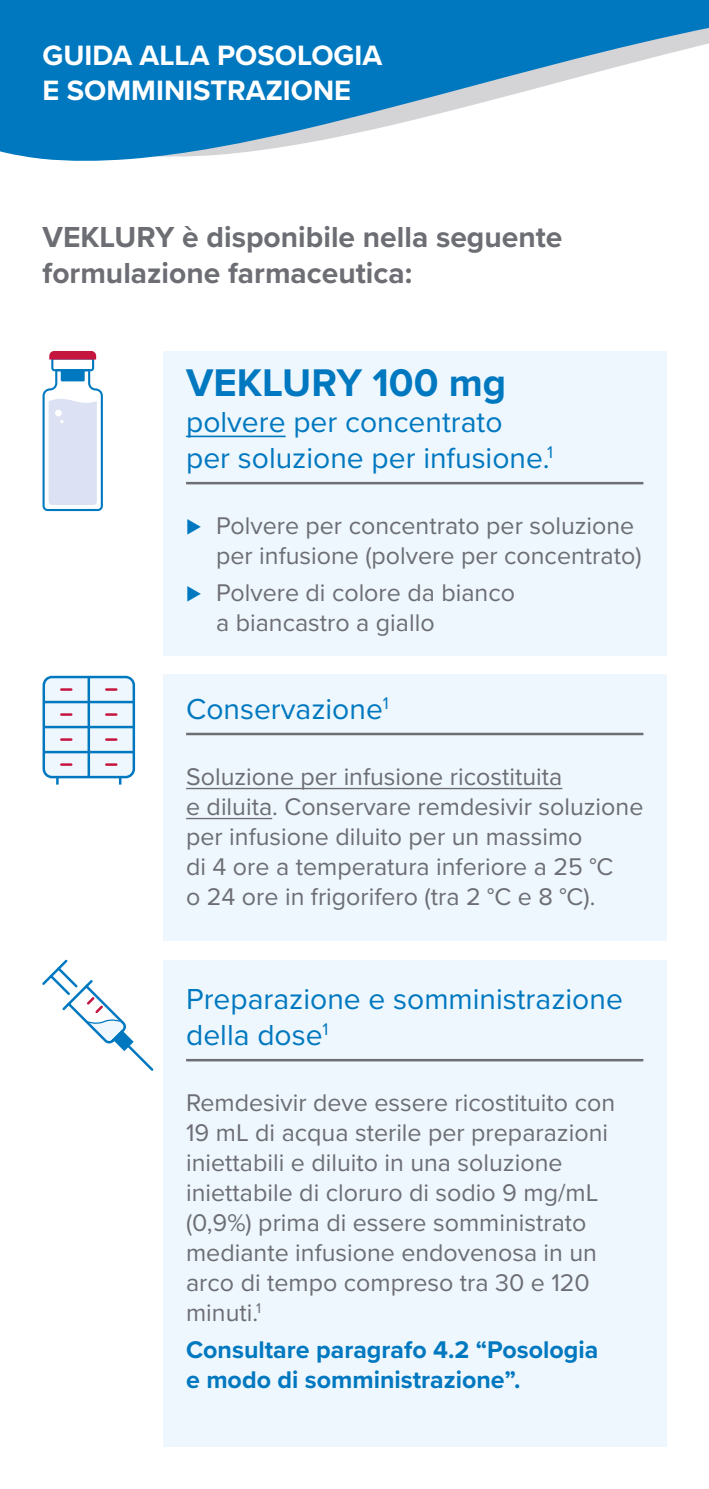
<style>
.page{position:relative;width:709px;height:1489px;background:#fff}
.page>*{position:absolute;margin:0;border:0;box-sizing:border-box;transform-origin:0 0}
.t1{font:700 40px "Proxima Nova";color:#0078c0}
.t2{font:30px/36px "Proxima Nova";color:#0078c0}
.t3{font:700 30px/36px "Proxima Nova";color:#6c6e74}
.t4{font:700 29px/34.8px "Proxima Nova";color:#fff}
.t5{font:25px/30px "Proxima Nova";color:#6c6e74}
.t6{font:700 25px/30px "Proxima Nova";color:#0078c0}
.s1{font-weight:700;color:#0078c0}
</style>
<div class="page">
<svg style="left:0;top:0;width:709px;height:161px;fill:#0078c0"></svg>
<div style="left:44px;top:677px;width:90px;height:100px;background:#eef7fd;border-radius:8px"></div>
<div style="left:43px;top:675px;width:92px;height:103px;border:2px solid #0078c0;border-radius:8px"></div>
<div style="left:163px;top:351px;width:503px;height:305px;background:#eef7fd"></div>
<div style="left:163px;top:674px;width:503px;height:267px;background:#eef7fd"></div>
<div style="left:163px;top:960px;width:503px;height:486px;background:#eef7fd"></div>
<hr style="left:186px;top:435px;width:100px;height:2px;background:#0078c0">
<hr style="left:186px;top:482px;width:457px;height:2px;background:#6c6e74">
<hr style="left:186px;top:732px;width:457px;height:3px;background:#6c6e74">
<hr style="left:186px;top:787px;width:376px;height:2px;background:#6c6e74">
<hr style="left:186px;top:817px;width:86px;height:2px;background:#6c6e74">
<hr style="left:186px;top:1058px;width:457px;height:3px;background:#6c6e74">
<svg style="left:43px;top:351px;width:60px;height:160px"></svg>
<svg style="left:42px;top:959px;width:112px;height:112px"></svg>
<svg style="left:61px;top:763px;width:10px;height:2px"></svg>
<svg style="left:106px;top:763px;width:10px;height:2px"></svg>
<svg style="left:106px;top:738px;width:10px;height:2px"></svg>
<svg style="left:106px;top:713px;width:10px;height:2px"></svg>
<hr style="left:88px;top:677px;width:2px;height:100px;background:#0078c0">
<hr style="left:89px;top:700px;width:45px;height:3px;background:#0078c0">
<svg style="left:61px;top:713px;width:10px;height:2px"></svg>
<svg style="left:106px;top:688px;width:10px;height:2px"></svg>
<svg style="left:61px;top:688px;width:10px;height:2px"></svg>
<hr style="left:44px;top:700px;width:45px;height:3px;background:#0078c0">
<hr style="left:44px;top:725px;width:90px;height:3px;background:#0078c0">
<hr style="left:44px;top:750px;width:90px;height:3px;background:#0078c0">
<svg style="left:61px;top:738px;width:10px;height:2px"></svg>
<svg style="left:56px;top:777px;width:3px;height:7px"></svg>
<svg style="left:119px;top:777px;width:2px;height:7px"></svg>
<p class="t4" style="left:43px;top:38px;width:341px">GUIDA ALLA POSOLOGIA<br>E SOMMINISTRAZIONE</p>
<p class="t3" style="left:43px;top:218px;width:521px">VEKLURY è disponibile nella seguente formulazione farmaceutica:</p>
<h1 class="t1" style="left:186px;top:352px;width:321px">VEKLURY 100 mg</h1>
<p class="t2" style="left:186px;top:402px;width:368px">polvere per concentrato per soluzione per infusione.<sup>1</sup></p>
<p class="t5" style="left:186px;top:509px;width:457px;text-align:right"><span class="s1">⊲</span> Polvere per concentrato per soluzione per infusione (polvere per concentrato)</p>
<p class="t5" style="left:216px;top:576px;width:300px;text-indent:-30px"><span class="s1">⊲</span> Polvere di colore da bianco a biancastro a giallo</p>
<p class="t2" style="left:186px;top:689px;width:204px">Conservazione<sup>1</sup></p>
<p class="t5" style="left:186px;top:760px;width:459px">Soluzione per infusione ricostituita<br>e diluita. Conservare remdesivir soluzione per infusione diluito per un massimo<br>di 4 ore a temperatura inferiore a 25 °C<br>o 24 ore in frigorifero (tra 2 °C e 8 °C).</p>
<p class="t2" style="left:186px;top:979px;width:438px">Preparazione e somministrazione della dose<sup>1</sup></p>
<p class="t5" style="left:186px;top:1086px;width:430px">Remdesivir deve essere ricostituito con 19 mL di acqua sterile per preparazioni iniettabili e diluito in una soluzione iniettabile di cloruro di sodio 9 mg/mL (0,9%) prima di essere somministrato mediante infusione endovenosa in un arco di tempo compreso tra 30 e 120 minuti.<sup>1</sup></p>
<p class="t6" style="left:186px;top:1333px;width:414px">Consultare paragrafo 4.2 “Posologia e modo di somministrazione”.</p>
</div>
